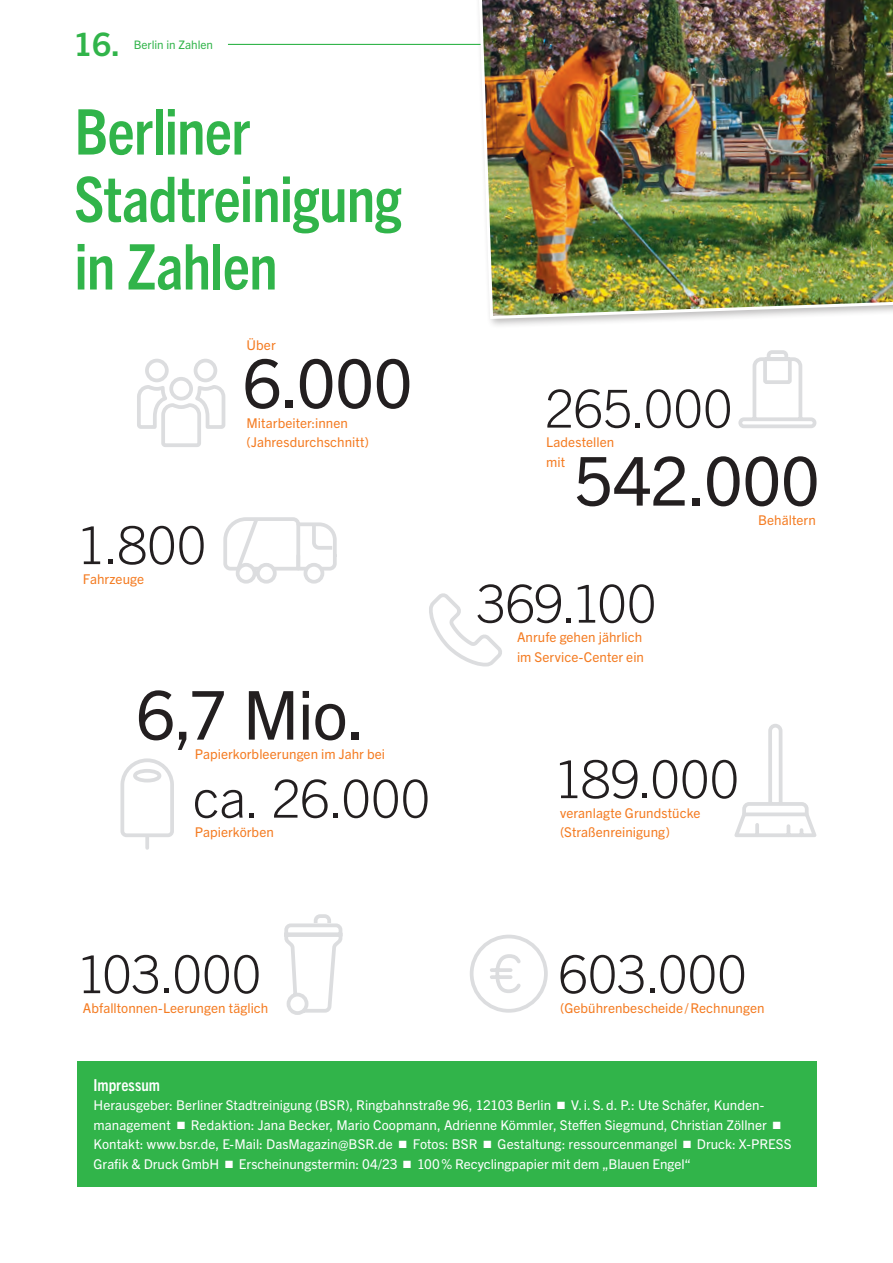
<style>
.page{position:relative;width:893px;height:1263px;background:#fff}
.page>*{position:absolute;margin:0;border:0;box-sizing:border-box;transform-origin:0 0}
.t1{font:67.5px "Trade Gothic Next LT Pro";letter-spacing:-.005em;color:#231f20}
.t2{font:700 condensed 63px/67.5px "Trade Gothic Next LT Pro";letter-spacing:-.01em;color:#31b44a}
.t3{font:300 52.5px "Trade Gothic Next LT Pro";letter-spacing:-.005em;color:#231f20}
.t4{font:700 32.4px "Trade Gothic Next LT Pro";color:#31b44a}
.t5{font:700 condensed 16.5px "Trade Gothic Next LT Pro";color:#fff}
.t6{font:13.5px/19.5px "Trade Gothic Next LT Pro";letter-spacing:.005em;color:#fff}
.t7{font:13.5px/19.5px "Trade Gothic Next LT Pro";letter-spacing:.005em;color:#f47b21}
.t8{font:11.7px "Trade Gothic Next LT Pro";color:#31b44a}
</style>
<div class="page">
<div style="left:145px;top:359px;width:24px;height:23px;border:4px solid #dcdddf;border-radius:50%"></div>
<div style="left:169px;top:377px;width:24px;height:23px;border:4px solid #dcdddf;border-radius:50%"></div>
<div style="left:194px;top:359px;width:23px;height:23px;border:4px solid #dcdddf;border-radius:50%"></div>
<svg style="left:137px;top:383px;width:89px;height:64px"></svg>
<hr style="left:145px;top:836px;width:4px;height:12px;background:#dcdddf">
<svg style="left:120px;top:758px;width:54px;height:81px"></svg>
<div style="left:133px;top:769px;width:28px;height:13px;border:4px solid #dcdddf;border-radius:50%"></div>
<div style="left:470px;top:935px;width:78px;height:78px;border:4px solid #dcdddf;border-radius:50%"></div>
<svg style="left:488px;top:934px;width:36px;height:59px"></svg>
<svg style="left:223px;top:517px;width:114px;height:67px"></svg>
<svg style="left:284px;top:914px;width:59px;height:101px"></svg>
<svg style="left:429px;top:593px;width:73px;height:74px"></svg>
<svg style="left:734px;top:726px;width:83px;height:111px"></svg>
<svg style="left:738px;top:350px;width:79px;height:78px"></svg>
<hr style="left:228px;top:44px;width:588px;height:1px;background:#31b44a">
<div style="left:77px;top:1061px;width:739px;height:125px;background:#31b44a"></div>
<div style="left:471px;top:0;width:422px;height:329px;background:#231f20;opacity:.3"></div>
<img style="left:474px;top:0;width:419px;height:321px">
<h3 class="t4" style="left:74px;top:22px;width:48px">16.</h3>
<p class="t8" style="left:134px;top:36px;width:81px">Berlin in Zahlen</p>
<h2 class="t2" style="left:74px;top:94px;width:329px">Berliner<br>Stadtreinigung in Zahlen</h2>
<p class="t7" style="left:247px;top:334px;width:31px">Über</p>
<h1 class="t1" style="left:243px;top:336px;width:171px">6.000</h1>
<h3 class="t3" style="left:77px;top:508px;width:131px">1.800</h3>
<p class="t7" style="left:83px;top:568px;width:63px">Fahrzeuge</p>
<p class="t7" style="left:247px;top:412px;width:124px">Mitarbeiter:innen (Jahresdurchschnitt)</p>
<h1 class="t1" style="left:136px;top:668px;width:230px">6,7 Mio.</h1>
<h3 class="t3" style="left:193px;top:762px;width:239px">ca. 26.000</h3>
<p class="t7" style="left:195px;top:821px;width:81px">Papierkörben</p>
<p class="t7" style="left:195px;top:743px;width:192px">Papierkorbleerungen im Jahr bei</p>
<h3 class="t3" style="left:77px;top:937px;width:186px">103.000</h3>
<p class="t7" style="left:83px;top:997px;width:187px">Abfalltonnen-Leerungen täglich</p>
<h3 class="t3" style="left:545px;top:372px;width:189px">265.000</h3>
<p class="t7" style="left:546px;top:431px;width:70px">Ladestellen mit</p>
<h1 class="t1" style="left:574px;top:434px;width:247px">542.000</h1>
<p class="t7" style="left:758px;top:509px;width:59px">Behältern</p>
<h3 class="t3" style="left:476px;top:567px;width:182px">369.100</h3>
<p class="t7" style="left:517px;top:626px;width:129px">Anrufe gehen jährlich im Service-Center ein</p>
<h3 class="t3" style="left:554px;top:742px;width:187px">189.000</h3>
<p class="t7" style="left:560px;top:802px;width:142px">veranlagte Grundstücke (Straßenreinigung)</p>
<h3 class="t3" style="left:558px;top:937px;width:190px">603.000</h3>
<p class="t7" style="left:560px;top:997px;width:206px">(Gebührenbescheide/Rechnungen</p>
<p class="t5" style="left:94px;top:1073px;width:68px">Impressum</p>
<p class="t6" style="left:94px;top:1094px;width:699px">Herausgeber: Berliner Stadtreinigung (BSR), Ringbahnstraße 96, 12103 Berlin ■ V.i.S.d. P.: Ute Schäfer, Kunden&shy;management ■ Redaktion: Jana Becker, Mario Coopmann, Adrienne Kömmler, Steffen Siegmund, Christian Zöllner ■ Kontakt: www.bsr.de, E-Mail: DasMagazin@BSR.de ■ Fotos: BSR ■ Gestaltung: ressourcenmangel ■ Druck: X-PRESS Grafik &amp; Druck GmbH ■ Erscheinungstermin: 04/23 ■ 100% Recyclingpapier mit dem „Blauen Engel“</p>
</div>
